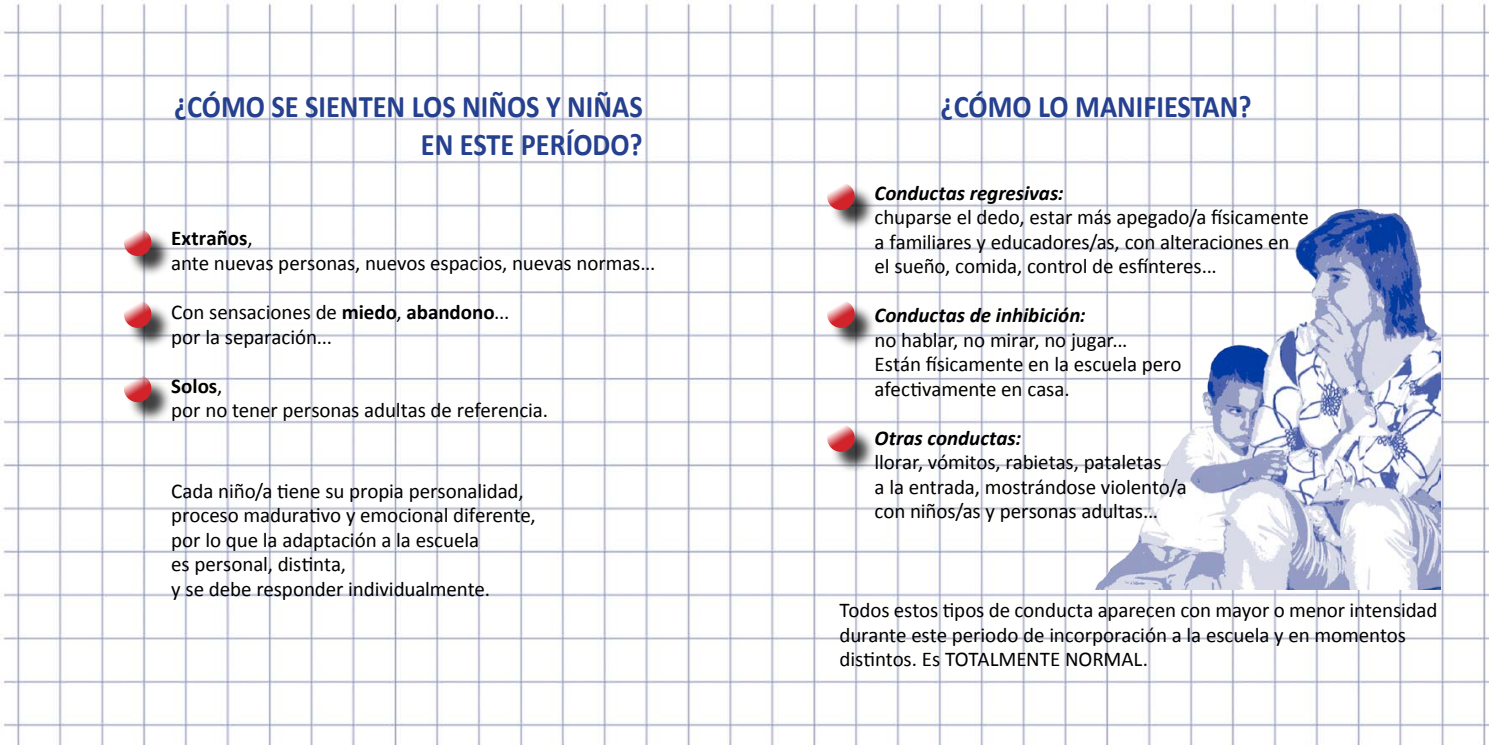
<style>
.page{position:relative;width:1489px;height:745px;background:#fff}
.page>*{position:absolute;margin:0;border:0;box-sizing:border-box;transform-origin:0 0}
.t1{font:700 31.5px/37.8px "Calibri";color:#25408f;text-align:right;scale:.9 1}
.t2{font:21px/24.5px "Calibri";letter-spacing:-.005em;color:#000}
.t3{font:italic 700 21px "Calibri";color:#000}
.s1{font-weight:700}
</style>
<div class="page">
<img style="left:0;top:0;width:1488px;height:744px">
<img style="left:1094px;top:209px;width:346px;height:380px">
<div style="left:127px;top:231px;width:45px;height:46px;background:#000;opacity:.75"></div>
<svg style="left:125px;top:229px;width:25px;height:26px"></svg>
<div style="left:124px;top:228px;width:27px;height:28px;border:2px solid #d2232a;border-radius:50%"></div>
<div style="left:127px;top:303px;width:45px;height:46px;background:#000;opacity:.75"></div>
<svg style="left:125px;top:301px;width:25px;height:26px"></svg>
<div style="left:124px;top:300px;width:27px;height:27px;border:2px solid #d2232a;border-radius:50%"></div>
<div style="left:127px;top:377px;width:45px;height:46px;background:#000;opacity:.75"></div>
<svg style="left:125px;top:375px;width:25px;height:26px"></svg>
<div style="left:124px;top:374px;width:27px;height:28px;border:2px solid #d2232a;border-radius:50%"></div>
<div style="left:830px;top:186px;width:45px;height:45px;background:#000;opacity:.75"></div>
<svg style="left:828px;top:183px;width:25px;height:26px"></svg>
<div style="left:827px;top:182px;width:27px;height:28px;border:2px solid #d2232a;border-radius:50%"></div>
<div style="left:830px;top:303px;width:45px;height:46px;background:#000;opacity:.75"></div>
<svg style="left:828px;top:301px;width:25px;height:26px"></svg>
<div style="left:827px;top:300px;width:27px;height:27px;border:2px solid #d2232a;border-radius:50%"></div>
<div style="left:830px;top:427px;width:45px;height:45px;background:#000;opacity:.75"></div>
<svg style="left:828px;top:425px;width:25px;height:25px"></svg>
<div style="left:827px;top:424px;width:27px;height:27px;border:2px solid #d2232a;border-radius:50%"></div>
<h1 class="t1" style="left:174px;top:87px;width:522px">¿CÓMO SE SIENTEN LOS NIÑOS Y NIÑAS<br>EN ESTE PERÍODO?</h1>
<p class="t2" style="left:171px;top:226px;width:485px"><span class="s1">Extraños</span>,<br>ante nuevas personas, nuevos espacios, nuevas normas...</p>
<p class="t2" style="left:171px;top:300px;width:339px">Con sensaciones de <span class="s1">miedo</span>, <span class="s1">abandono</span>... por la separación...</p>
<p class="t2" style="left:171px;top:373px;width:378px"><span class="s1">Solos</span>,<br>por no tener personas adultas de referencia.</p>
<p class="t2" style="left:171px;top:478px;width:366px">Cada niño/a tiene su propia personalidad, proceso madurativo y emocional diferente, por lo que la adaptación a la escuela<br>es personal, distinta,<br>y se debe responder individualmente.</p>
<h1 class="t1" style="left:940px;top:87px;width:347px">¿CÓMO LO MANIFIESTAN?</h1>
<p class="t3" style="left:874px;top:179px;width:191px">Conductas regresivas:</p>
<p class="t2" style="left:874px;top:205px;width:436px">chuparse el dedo, estar más apegado/a físicamente a familiares y educadores/as, con alteraciones en el sueño, comida, control de esfínteres...</p>
<p class="t3" style="left:874px;top:302px;width:213px">Conductas de inhibición:</p>
<p class="t2" style="left:874px;top:327px;width:308px">no hablar, no mirar, no jugar...<br>Están físicamente en la escuela pero afectivamente en casa.</p>
<p class="t3" style="left:874px;top:424px;width:148px">Otras conductas:</p>
<p class="t2" style="left:874px;top:450px;width:314px">llorar, vómitos, rabietas, pataletas<br>a la entrada, mostrándose violento/a con niños/as y personas adultas...</p>
<p class="t2" style="left:839px;top:597px;width:599px">Todos estos tipos de conducta aparecen con mayor o menor intensidad durante este periodo de incorporación a la escuela y en momentos distintos. Es TOTALMENTE NORMAL.</p>
</div>
